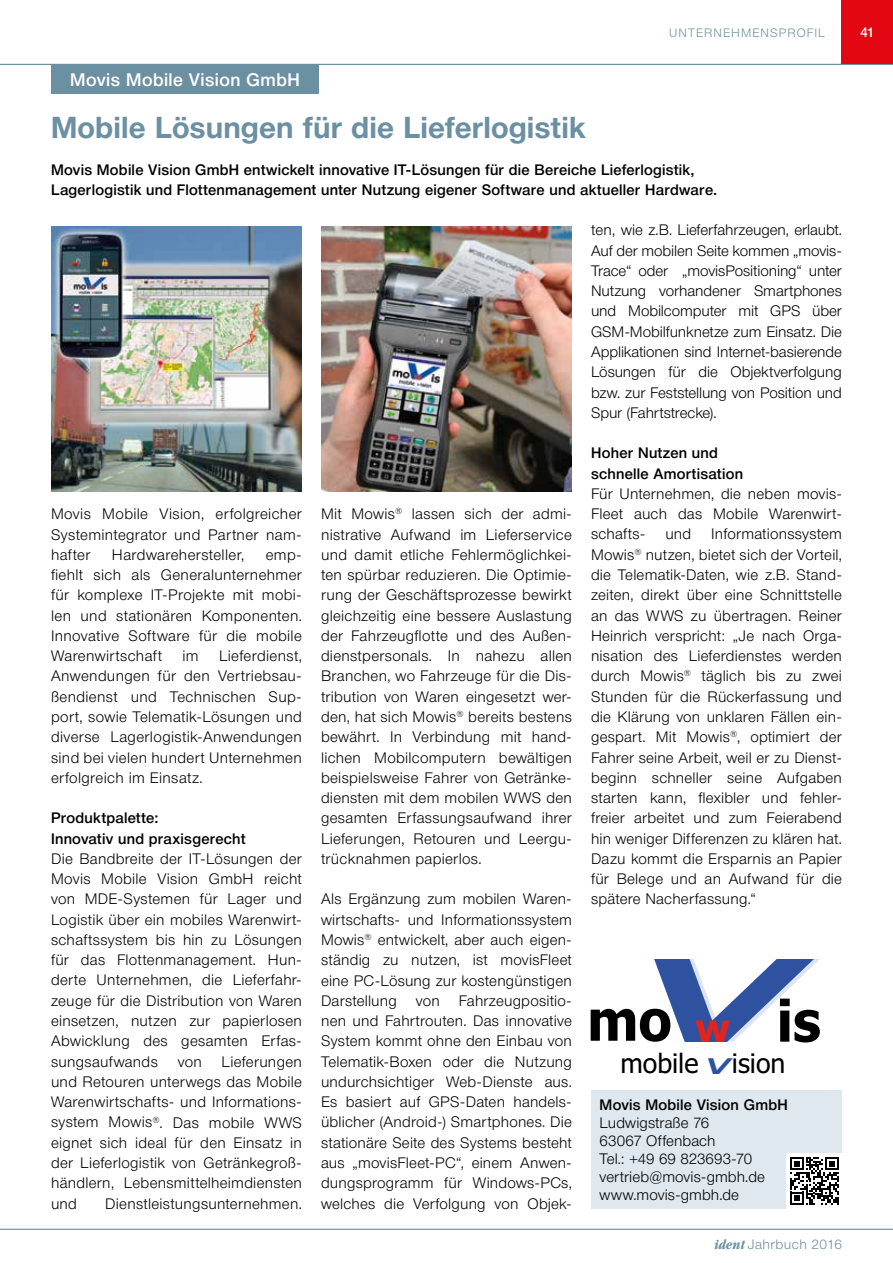
<style>
.page{position:relative;width:893px;height:1263px;background:#fff}
.page>*{position:absolute;margin:0;border:0;box-sizing:border-box;transform-origin:0 0}
.t1{font:700 56.7px "Tahoma";color:#000;scale:.95 1}
.t2{font:700 30px "Neue Helvetica BQ";letter-spacing:.005em;color:#6b90a2}
.t3{font:26.7px "Tahoma";color:#000}
.t4{font:italic 700 20.7px "Tahoma";color:#2f52a0;scale:1.42 1}
.t5{font:500 18px "Neue Helvetica BQ";letter-spacing:.025em;color:#fff}
.t6{font:300 15px/20.2px "Neue Helvetica BQ";letter-spacing:.015em;color:#000;text-align:justify}
.t7{font:500 15px/20.2px "Neue Helvetica BQ";letter-spacing:.015em;color:#000}
.t8{font:300 13.5px "Neue Helvetica BQ";letter-spacing:.03em;color:#6b90a2}
.t9{font:500 13.5px "Neue Helvetica BQ";color:#fff}
.t10{font:300 12px "Neue Helvetica BQ";letter-spacing:.09em;color:#6b90a2}
.s1{font-style:italic;font-size:121.5px;color:#2f52a0}
.s2{font-size:38.85px;color:#e5231b}
.s3{font-family:"Garamond Itc T";font-weight:700;font-style:italic;font-stretch:condensed}
</style>
<div class="page">
<hr style="left:0;top:1229px;width:893px;height:1px;background:#6b90a2">
<hr style="left:0;top:64px;width:893px;height:1px;background:#6b90a2">
<div style="left:51px;top:64px;width:268px;height:30px;background:#6b90a2"></div>
<img style="left:321px;top:227px;width:251px;height:264px">
<img style="left:51px;top:227px;width:251px;height:264px">
<div style="left:591px;top:1090px;width:251px;height:118px;background:#dfe8ee"></div>
<div style="left:787px;top:1153px;width:55px;height:55px;background:#fff"></div>
<svg style="left:790px;top:1157px;width:48px;height:48px"></svg>
<div style="left:842px;top:0;width:51px;height:64px;background:#e30613"></div>
<p class="t5" style="left:70px;top:68px;width:231px">Movis Mobile Vision GmbH</p>
<p class="t10" style="left:669px;top:25px;width:157px">UNTERNEHMENSPROFIL</p>
<p class="t9" style="left:860px;top:24px;width:16px">41</p>
<h2 class="t2" style="left:51px;top:108px;width:536px">Mobile Lösungen für die Lieferlogistik</h2>
<p class="t7" style="left:51px;top:159px;width:667px">Movis Mobile Vision GmbH entwickelt innovative IT-Lösungen für die Bereiche Lieferlogistik,<br>Lagerlogistik und Flottenmanagement unter Nutzung eigener Software und aktueller Hardware.</p>
<p class="t6" style="left:51px;top:504px;width:252px">Movis Mobile Vision, erfolgreicher Systemintegrator und Partner nam&shy;hafter</p>
<p class="t6" style="left:112px;top:544px;width:134px">Hardwarehersteller,</p>
<p class="t6" style="left:51px;top:544px;width:252px;text-indent:215px">emp&shy;fiehlt sich als Generalunternehmer für komplexe IT-Projekte mit mobi&shy;len und stationären Komponenten.<br>Innovative Software für die mobile Warenwirtschaft</p>
<p class="t6" style="left:51px;top:646px;width:252px;text-indent:168px">Lieferdienst, Anwendungen für den Vertriebsau&shy;ßendienst und Technischen Sup&shy;port, sowie Telematik-Lösungen und diverse Lagerlogistik-Anwendungen sind bei vielen hundert Unternehmen erfolgreich im Einsatz.</p>
<p class="t7" style="left:51px;top:808px;width:196px">Produktpalette:<br>Innovativ und praxisgerecht</p>
<p class="t6" style="left:51px;top:848px;width:252px">Die Bandbreite der IT-Lösungen der Movis Mobile Vision GmbH reicht von MDE-Systemen für Lager und Logistik über ein mobiles Warenwirt&shy;schaftssystem bis hin zu Lösungen für das Flottenmanagement. Hun&shy;derte Unternehmen, die Lieferfahr&shy;zeuge für die Distribution von Waren einsetzen, nutzen zur papierlosen Abwicklung des gesamten Erfas&shy;sungsaufwands</p>
<p class="t6" style="left:182px;top:646px;width:18px">im</p>
<p class="t6" style="left:51px;top:1051px;width:252px;text-indent:171px">Lieferungen und Retouren unterwegs das Mobile Warenwirtschafts- und Informations&shy;system Mowis<sup>®</sup>. Das mobile WWS eignet sich ideal für den Einsatz in der Lieferlogistik von Getränkegroß&shy;händlern, Lebensmittelheimdiensten und</p>
<p class="t6" style="left:178px;top:1051px;width:26px">von</p>
<p class="t6" style="left:105px;top:1193px;width:198px">Dienstleistungsunternehmen.</p>
<p class="t6" style="left:321px;top:504px;width:252px">Mit Mowis<sup>®</sup> lassen sich der admi&shy;nistrative Aufwand im Lieferservice und damit etliche Fehlermöglichkei&shy;ten spürbar reduzieren. Die Optimie&shy;rung der Geschäftsprozesse bewirkt gleichzeitig eine bessere Auslastung der Fahrzeugflotte und des Außen&shy;dienstpersonals. In nahezu allen Branchen, wo Fahrzeuge für die Dis&shy;tribution von Waren eingesetzt wer&shy;den, hat sich Mowis<sup>®</sup> bereits bestens bewährt. In Verbindung mit hand&shy;lichen Mobilcomputern bewältigen beispielsweise Fahrer von Getränke&shy;diensten mit dem mobilen WWS den gesamten Erfassungsaufwand ihrer Lieferungen, Retouren und Leergu&shy;trücknahmen papierlos.</p>
<p class="t6" style="left:321px;top:889px;width:252px">Als Ergänzung zum mobilen Waren&shy;wirtschafts- und Informationssystem Mowis<sup>®</sup> entwickelt, aber auch eigen&shy;ständig zu nutzen, ist movisFleet eine PC-Lösung zur kostengünstigen Darstellung</p>
<p class="t6" style="left:321px;top:990px;width:252px;text-indent:138px">Fahrzeugpositio&shy;nen und Fahrtrouten. Das innovative System kommt ohne den Einbau von Telematik-Boxen oder die Nutzung undurchsichtiger Web-Dienste aus.<br>Es basiert auf GPS-Daten handels&shy;üblicher (Android-) Smartphones. Die stationäre Seite des Systems besteht aus „movisFleet-PC“, einem Anwen&shy;dungsprogramm für Windows-PCs, welches die Verfolgung von Objek-</p>
<p class="t6" style="left:416px;top:990px;width:25px">von</p>
<p class="t6" style="left:591px;top:220px;width:252px">ten, wie z.B. Lieferfahrzeugen, erlaubt.<br>Auf der mobilen Seite kommen „movis-Trace“ oder „movisPositioning“ unter Nutzung vorhandener Smartphones und Mobilcomputer mit GPS über GSM-Mobilfunknetze zum Einsatz. Die Applikationen sind Internet-basierende Lösungen für die Objektverfolgung bzw. zur Feststellung von Position und Spur (Fahrtstrecke).</p>
<p class="t7" style="left:591px;top:443px;width:154px">Hoher Nutzen und schnelle Amortisation</p>
<p class="t6" style="left:591px;top:483px;width:252px">Für Unternehmen, die neben movis-Fleet auch das Mobile Warenwirt&shy;schafts-</p>
<p class="t6" style="left:591px;top:524px;width:252px;text-indent:120px">Informationssystem Mowis<sup>®</sup> nutzen, bietet sich der Vorteil, die Telematik-Daten, wie z.B. Stand&shy;zeiten, direkt über eine Schnittstelle an das WWS zu übertragen. Reiner Heinrich verspricht: „Je nach Orga&shy;nisation des Lieferdienstes werden durch Mowis<sup>®</sup> täglich bis zu zwei Stunden für die Rückerfassung und die Klärung von unklaren Fällen ein&shy;gespart. Mit Mowis<sup>®</sup>, optimiert der Fahrer seine Arbeit, weil er zu Dienst&shy;beginn schneller seine Aufgaben starten kann, flexibler und fehler&shy;freier arbeitet und zum Feierabend hin weniger Differenzen zu klären hat.<br>Dazu kommt die Ersparnis an Papier für Belege und an Aufwand für die spätere Nacherfassung.“</p>
<p class="t6" style="left:665px;top:524px;width:27px">und</p>
<h1 class="t1" style="left:587px;top:980px;width:216px">mo<span class="s1">l</span></h1>
<h1 class="t1" style="left:696px;top:981px;width:133px"><span class="s2">w</span> is</h1>
<h3 class="t4" style="left:711px;top:1052px;width:13px">l</h3>
<p class="t7" style="left:600px;top:1094px;width:190px">Movis Mobile Vision GmbH</p>
<p class="t6" style="left:600px;top:1114px;width:167px;line-height:18px;text-align:left">Ludwigstraße 76<br>63067 Offenbach<br>Tel.: +49 69 823693-70 vertrieb@movis-gmbh.de www.movis-gmbh.de</p>
<h3 class="t3" style="left:620px;top:1045px;width:80px">mobile</h3>
<h3 class="t3" style="left:732px;top:1045px;width:55px">ision</h3>
<p class="t8" style="left:714px;top:1236px;width:129px"><span class="s3">ident</span> Jahrbuch 2016</p>
</div>
